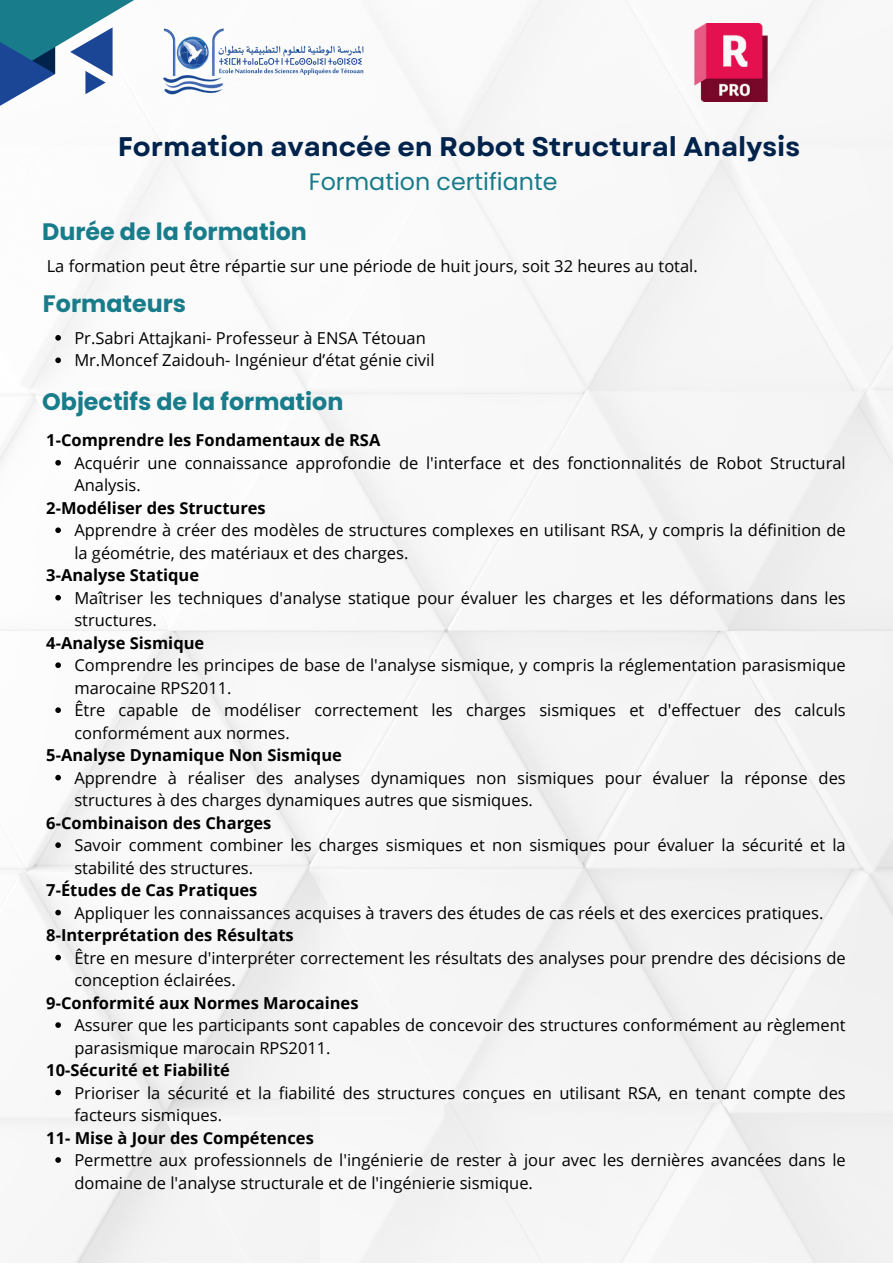
<style>
.page{position:relative;width:893px;height:1264px;background:#fff}
.page>*{position:absolute;margin:0;border:0;box-sizing:border-box;transform-origin:0 0}
.t1{font:700 26.85px "Garet";color:#00234c}
.t2{font:700 23.7px "Poppins";color:#197c8b}
.t3{font:23.7px "Poppins";color:#197c8b}
.t4{font:16.5px/22.5px "Open Sans";color:#000}
.t5{font:700 16.5px "Open Sans";color:#000}
</style>
<div class="page">
<img style="left:0;top:0;width:892px;height:1262px">
<div style="left:320px;top:732px;width:572px;height:530px;background:#f4f4f4"></div>
<div style="left:785px;top:1053px;width:107px;height:209px;background:#f1f1f1"></div>
<svg style="left:0;top:0;width:142px;height:120px"></svg>
<img style="left:163px;top:24px;width:203px;height:76px">
<svg style="left:55px;top:460px;width:6px;height:5px"></svg>
<svg style="left:55px;top:527px;width:6px;height:6px"></svg>
<svg style="left:55px;top:595px;width:6px;height:5px"></svg>
<svg style="left:55px;top:662px;width:6px;height:6px"></svg>
<svg style="left:55px;top:707px;width:6px;height:6px"></svg>
<svg style="left:55px;top:774px;width:6px;height:6px"></svg>
<svg style="left:55px;top:842px;width:6px;height:6px"></svg>
<svg style="left:55px;top:909px;width:6px;height:6px"></svg>
<svg style="left:55px;top:954px;width:6px;height:6px"></svg>
<svg style="left:55px;top:1022px;width:6px;height:5px"></svg>
<svg style="left:55px;top:1089px;width:6px;height:6px"></svg>
<svg style="left:55px;top:1157px;width:6px;height:5px"></svg>
<img style="left:692px;top:24px;width:77px;height:78px">
<svg style="left:55px;top:335px;width:6px;height:5px"></svg>
<svg style="left:55px;top:357px;width:6px;height:6px"></svg>
<p class="t1" style="left:118px;top:128px;width:683px">Formation avancée en Robot Structural Analysis</p>
<p class="t3" style="left:309px;top:165px;width:250px">Formation certifiante</p>
<p class="t2" style="left:42px;top:215px;width:266px">Durée de la formation</p>
<p class="t4" style="left:47px;top:254px;width:652px">La formation peut être répartie sur une période de huit jours, soit 32 heures au total.</p>
<p class="t2" style="left:43px;top:287px;width:145px">Formateurs</p>
<p class="t4" style="left:74px;top:326px;width:353px">Pr.Sabri Attajkani- Professeur à ENSA Tétouan</p>
<p class="t4" style="left:74px;top:349px;width:361px">Mr.Moncef Zaidouh- Ingénieur d’état génie civil</p>
<p class="t2" style="left:42px;top:385px;width:303px">Objectifs de la formation</p>
<p class="t5" style="left:46px;top:429px;width:335px">1-Comprendre les Fondamentaux de RSA</p>
<p class="t4" style="left:74px;top:451px;width:772px">Acquérir une connaissance approfondie de l'interface et des fonctionnalités de Robot Structural<br>Analysis.</p>
<p class="t4" style="left:74px;top:519px;width:772px">Apprendre à créer des modèles de structures complexes en utilisant RSA, y compris la définition de la géométrie, des matériaux et des charges.</p>
<p class="t4" style="left:74px;top:586px;width:772px">Maîtriser les techniques d'analyse statique pour évaluer les charges et les déformations dans les structures.</p>
<p class="t4" style="left:74px;top:653px;width:772px">Comprendre les principes de base de l'analyse sismique, y compris la réglementation parasismique marocaine RPS2011.</p>
<p class="t4" style="left:74px;top:698px;width:772px">Être capable de modéliser correctement les charges sismiques et d'effectuer des calculs conformément aux normes.</p>
<p class="t4" style="left:74px;top:766px;width:772px">Apprendre à réaliser des analyses dynamiques non sismiques pour évaluer la réponse des structures à des charges dynamiques autres que sismiques.</p>
<p class="t4" style="left:74px;top:833px;width:772px">Savoir comment combiner les charges sismiques et non sismiques pour évaluer la sécurité et la stabilité des structures.</p>
<p class="t4" style="left:74px;top:901px;width:750px">Appliquer les connaissances acquises à travers des études de cas réels et des exercices pratiques.</p>
<p class="t4" style="left:74px;top:946px;width:772px">Être en mesure d'interpréter correctement les résultats des analyses pour prendre des décisions de conception éclairées.</p>
<p class="t4" style="left:74px;top:1013px;width:772px">Assurer que les participants sont capables de concevoir des structures conformément au règlement parasismique marocain RPS2011.</p>
<p class="t4" style="left:74px;top:1081px;width:772px">Prioriser la sécurité et la fiabilité des structures conçues en utilisant RSA, en tenant compte des facteurs sismiques.</p>
<p class="t4" style="left:74px;top:1148px;width:772px">Permettre aux professionnels de l'ingénierie de rester à jour avec les dernières avancées dans le domaine de l'analyse structurale et de l'ingénierie sismique.</p>
<p class="t5" style="left:46px;top:496px;width:221px">2-Modéliser des Structures</p>
<p class="t5" style="left:46px;top:564px;width:154px">3-Analyse Statique</p>
<p class="t5" style="left:46px;top:631px;width:159px">4-Analyse Sismique</p>
<p class="t5" style="left:46px;top:743px;width:297px">5-Analyse Dynamique Non Sismique</p>
<p class="t5" style="left:46px;top:811px;width:226px">6-Combinaison des Charges</p>
<p class="t5" style="left:46px;top:878px;width:213px">7-Études de Cas Pratiques</p>
<p class="t5" style="left:46px;top:923px;width:249px">8-Interprétation des Résultats</p>
<p class="t5" style="left:46px;top:991px;width:314px">9-Conformité aux Normes Marocaines</p>
<p class="t5" style="left:46px;top:1058px;width:185px">10-Sécurité et Fiabilité</p>
<p class="t5" style="left:46px;top:1126px;width:269px">11- Mise à Jour des Compétences</p>
</div>
